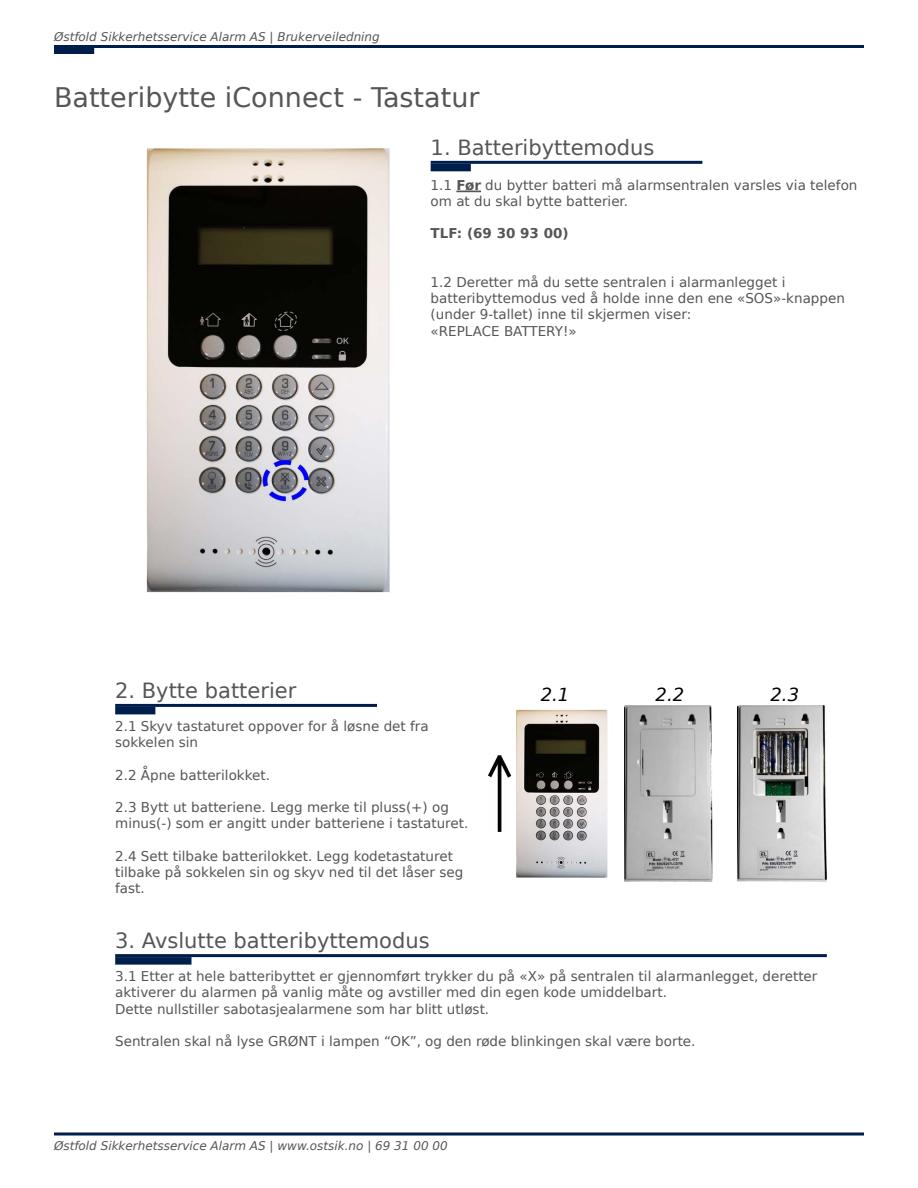
<style>
.page{position:relative;width:918px;height:1188px;background:#fff}
.page>*{position:absolute;margin:0;border:0;box-sizing:border-box;transform-origin:0 0}
.t1{font:27px "Prima Sans BT";color:#565659}
.t2{font:21px "Prima Sans BT";color:#565659}
.t3{font:italic 18px "Prima Sans BT";color:#000}
.t4{font:13.5px/16.2px "Prima Sans BT";color:#565659}
.t5{font:700 13.5px "Prima Sans BT";color:#565659}
.t6{font:italic 12px "Prima Sans BT";color:#565659}
.s1{font-weight:700}
</style>
<div class="page">
<div style="left:54px;top:46px;width:40px;height:8px;background:#001e4b"></div>
<hr style="left:54px;top:45px;width:810px;height:3px;background:#001e4b">
<svg style="left:54px;top:1132px;width:810px;height:4px;background:#3f5677"></svg>
<svg style="left:456px;top:191px;width:25px;height:1px"></svg>
<hr style="left:431px;top:161px;width:271px;height:3px;background:#001e4b">
<div style="left:431px;top:164px;width:40px;height:7px;background:#001e4b"></div>
<img style="left:146px;top:148px;width:244px;height:445px">
<hr style="left:115px;top:954px;width:712px;height:3px;background:#001e4b">
<div style="left:115px;top:957px;width:77px;height:8px;background:#001e4b"></div>
<hr style="left:115px;top:704px;width:262px;height:3px;background:#001e4b">
<div style="left:115px;top:707px;width:40px;height:7px;background:#001e4b"></div>
<img style="left:488px;top:706px;width:339px;height:176px">
<p class="t6" style="left:54px;top:28px;width:327px">Østfold Sikkerhetsservice Alarm AS | Brukerveiledning</p>
<h1 class="t1" style="left:54px;top:78px;width:427px">Batteribytte iConnect - Tastatur</h1>
<h2 class="t2" style="left:431px;top:133px;width:225px">1. Batteribyttemodus</h2>
<p class="t4" style="left:431px;top:176px;width:428px">1.1 <span class="s1">Før</span> du bytter batteri må alarmsentralen varsles via telefon om at du skal bytte batterier.</p>
<p class="t5" style="left:431px;top:224px;width:139px">TLF: (69 30 93 00)</p>
<p class="t4" style="left:431px;top:273px;width:416px">1.2 Deretter må du sette sentralen i alarmanlegget i batteribyttemodus ved å holde inne den ene «SOS»-knappen (under 9-tallet) inne til skjermen viser:<br>«REPLACE BATTERY!»</p>
<h2 class="t2" style="left:115px;top:676px;width:183px">2. Bytte batterier</h2>
<h3 class="t3" style="left:541px;top:682px;width:30px">2.1</h3>
<h3 class="t3" style="left:656px;top:682px;width:30px">2.2</h3>
<h3 class="t3" style="left:771px;top:682px;width:30px">2.3</h3>
<p class="t4" style="left:115px;top:717px;width:315px">2.1 Skyv tastaturet oppover for å løsne det fra sokkelen sin</p>
<p class="t4" style="left:115px;top:766px;width:156px">2.2 Åpne batterilokket.</p>
<p class="t4" style="left:115px;top:798px;width:355px">2.3 Bytt ut batteriene. Legg merke til pluss(+) og minus(-) som er angitt under batteriene i tastaturet.</p>
<p class="t4" style="left:115px;top:847px;width:350px">2.4 Sett tilbake batterilokket. Legg kodetastaturet tilbake på sokkelen sin og skyv ned til det låser seg fast.</p>
<h2 class="t2" style="left:115px;top:926px;width:316px">3. Avslutte batteribyttemodus</h2>
<p class="t4" style="left:115px;top:968px;width:704px">3.1 Etter at hele batteribyttet er gjennomført trykker du på «X» på sentralen til alarmanlegget, deretter aktiverer du alarmen på vanlig måte og avstiller med din egen kode umiddelbart.<br>Dette nullstiller sabotasjealarmene som har blitt utløst.</p>
<p class="t4" style="left:115px;top:1032px;width:582px">Sentralen skal nå lyse GRØNT i lampen “OK”, og den røde blinkingen skal være borte.</p>
<p class="t6" style="left:54px;top:1137px;width:395px">Østfold Sikkerhetsservice Alarm AS | www.ostsik.no | 69 31 00 00</p>
</div>
